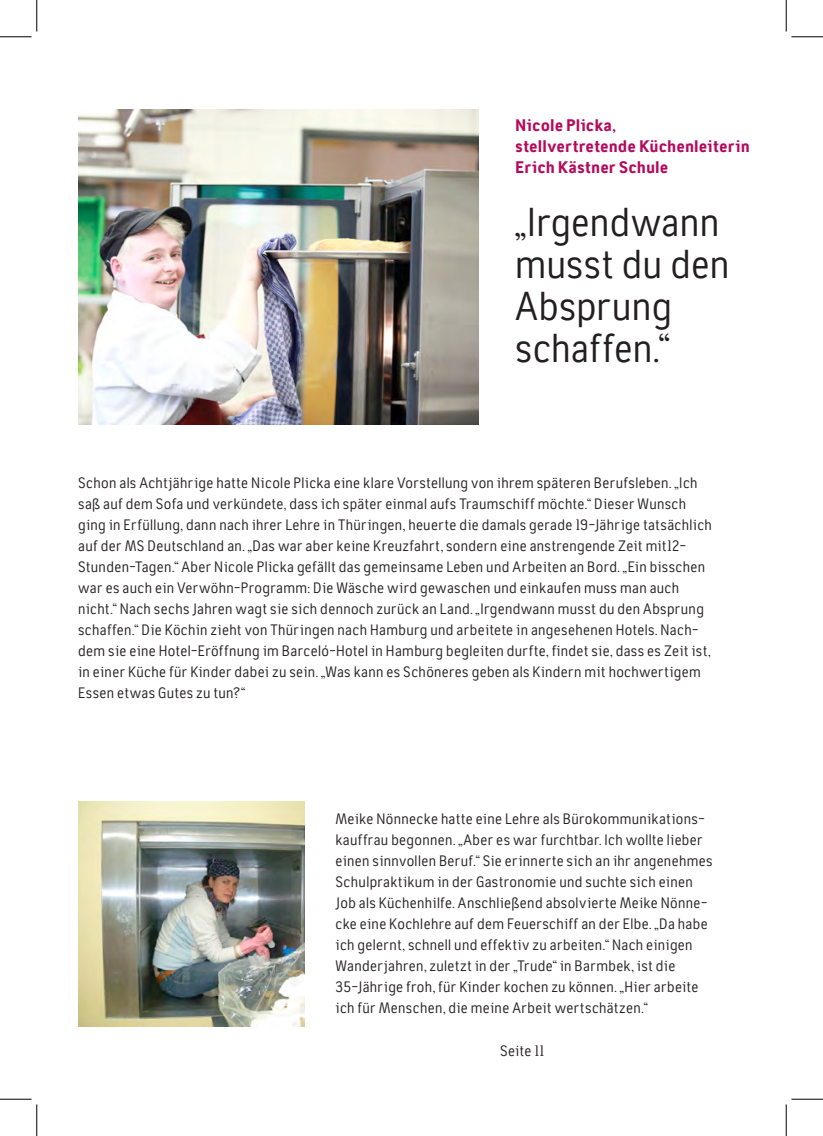
<style>
.page{position:relative;width:823px;height:1136px;background:#fff}
.page>*{position:absolute;margin:0;border:0;box-sizing:border-box;transform-origin:0 0}
.t1{font:42px/42px "Tempelhof";letter-spacing:-.005em;color:#231f20}
.t2{font:800 17.5px/21px "Tempelhof";letter-spacing:.005em;color:#b40a5c}
.t3{font:15.75px/21px "Tempelhof";letter-spacing:.01em;color:#231f20}
</style>
<div class="page">
<img style="left:78px;top:110px;width:400px;height:314px">
<img style="left:78px;top:801px;width:226px;height:224px">
<hr style="left:0;top:36px;width:32px;height:1px;background:#000">
<hr style="left:791px;top:36px;width:32px;height:1px;background:#000">
<hr style="left:0;top:1098px;width:32px;height:1px;background:#000">
<hr style="left:791px;top:1098px;width:32px;height:1px;background:#000">
<hr style="left:36px;top:0;width:1px;height:31px;background:#000">
<hr style="left:36px;top:1104px;width:1px;height:31px;background:#000">
<hr style="left:786px;top:0;width:1px;height:31px;background:#000">
<hr style="left:786px;top:1104px;width:1px;height:31px;background:#000">
<p class="t2" style="left:515px;top:115px;width:236px">Nicole Plicka,<br>stellvertretende Küchenleiterin<br>Erich Kästner Schule</p>
<h1 class="t1" style="left:515px;top:201px;width:216px">„Irgendwann musst du den<br>Absprung schaffen.“</h1>
<p class="t3" style="left:78px;top:472px;width:635px">Schon als Achtjährige hatte Nicole Plicka eine klare Vorstellung von ihrem späteren Berufsleben. „Ich saß auf dem Sofa und verkündete, dass ich später einmal aufs Traumschiff möchte.“ Dieser Wunsch ging in Erfüllung, dann nach ihrer Lehre in Thüringen, heuerte die damals gerade 19-Jährige tatsächlich auf der MS Deutschland an. „Das war aber keine Kreuzfahrt, sondern eine anstrengende Zeit mit12- Stunden-Tagen.“ Aber Nicole Plicka gefällt das gemeinsame Leben und Arbeiten an Bord. „Ein bisschen war es auch ein Verwöhn-Programm: Die Wäsche wird gewaschen und einkaufen muss man auch nicht.“ Nach sechs Jahren wagt sie sich dennoch zurück an Land. „Irgendwann musst du den Absprung schaffen.“ Die Köchin zieht von Thüringen nach Hamburg und arbeitete in angesehenen Hotels. Nach&shy;dem sie eine Hotel-Eröffnung im Barceló-Hotel in Hamburg begleiten durfte, findet sie, dass es Zeit ist, in einer Küche für Kinder dabei zu sein. „Was kann es Schöneres geben als Kindern mit hochwertigem Essen etwas Gutes zu tun?“</p>
<p class="t3" style="left:335px;top:808px;width:379px">Meike Nönnecke hatte eine Lehre als Bürokommunikations&shy;kauffrau begonnen. „Aber es war furchtbar. Ich wollte lieber einen sinnvollen Beruf.“ Sie erinnerte sich an ihr angenehmes Schulpraktikum in der Gastronomie und suchte sich einen Job als Küchenhilfe. Anschließend absolvierte Meike Nönne&shy;cke eine Kochlehre auf dem Feuerschiff an der Elbe. „Da habe ich gelernt, schnell und effektiv zu arbeiten.“ Nach einigen Wanderjahren, zuletzt in der „Trude“ in Barmbek, ist die 35-Jährige froh, für Kinder kochen zu können. „Hier arbeite ich für Menschen, die meine Arbeit wertschätzen.“</p>
<p class="t3" style="left:500px;top:1039px;width:46px">Seite 11</p>
</div>
